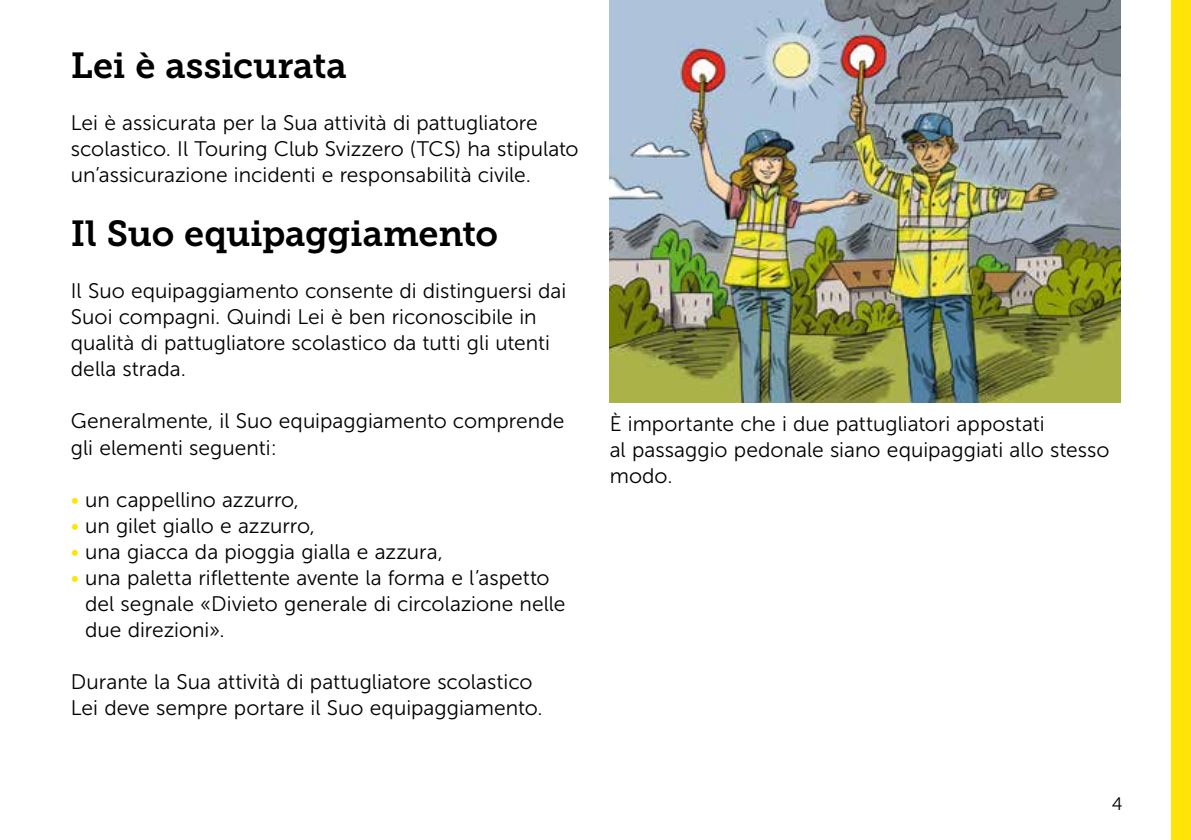
<style>
.page{position:relative;width:1191px;height:840px;background:#fff}
.page>*{position:absolute;margin:0;border:0;box-sizing:border-box;transform-origin:0 0}
.t1{font:36px "Museo Slab 700";letter-spacing:-.01em;color:#000}
.t2{font:21px/26px "Museo Sans 300";color:#000}
.t3{font:18px "Museo Sans 300";color:#000}
.s1{color:#fee507}
</style>
<div class="page">
<img style="left:609px;top:0;width:511px;height:403px">
<div style="left:1171px;top:0;width:20px;height:839px;background:#fee507"></div>
<h1 class="t1" style="left:71px;top:45px;width:277px">Lei è assicurata</h1>
<p class="t2" style="left:71px;top:110px;width:509px">Lei è assicurata per la Sua attività di pattugliatore scolastico. Il Touring Club Svizzero (TCS) ha stipulato un’assicurazione incidenti e responsabilità civile.</p>
<h1 class="t1" style="left:71px;top:213px;width:429px">Il Suo equipaggiamento</h1>
<p class="t2" style="left:71px;top:278px;width:497px">Il Suo equipaggiamento consente di distinguersi dai Suoi compagni. Quindi Lei è ben riconoscibile in qualità di pattugliatore scolastico da tutti gli utenti della strada.</p>
<p class="t2" style="left:71px;top:408px;width:495px">Generalmente, il Suo equipaggiamento comprende gli elementi seguenti :</p>
<p class="t2" style="left:71px;top:486px;width:230px"><span class="s1">•</span> un cappellino azzurro,</p>
<p class="t2" style="left:71px;top:512px;width:245px"><span class="s1">•</span> un gilet giallo e azzurro,</p>
<p class="t2" style="left:71px;top:538px;width:373px"><span class="s1">•</span> una giacca da pioggia gialla e azzura,</p>
<p class="t2" style="left:85px;top:564px;width:482px;text-indent:-14px"><span class="s1">•</span> una paletta riflettente avente la forma e l’aspetto del segnale «Divieto generale di circolazione nelle due direzioni».</p>
<p class="t2" style="left:71px;top:668px;width:473px">Durante la Sua attività di pattugliatore scolastico<br>Lei deve sempre portare il Suo equipaggiamento.</p>
<p class="t2" style="left:609px;top:411px;width:501px">È importante che i due pattugliatori appostati<br>al passaggio pedonale siano equipaggiati allo stesso modo.</p>
<p class="t3" style="left:1111px;top:794px;width:12px">4</p>
</div>
